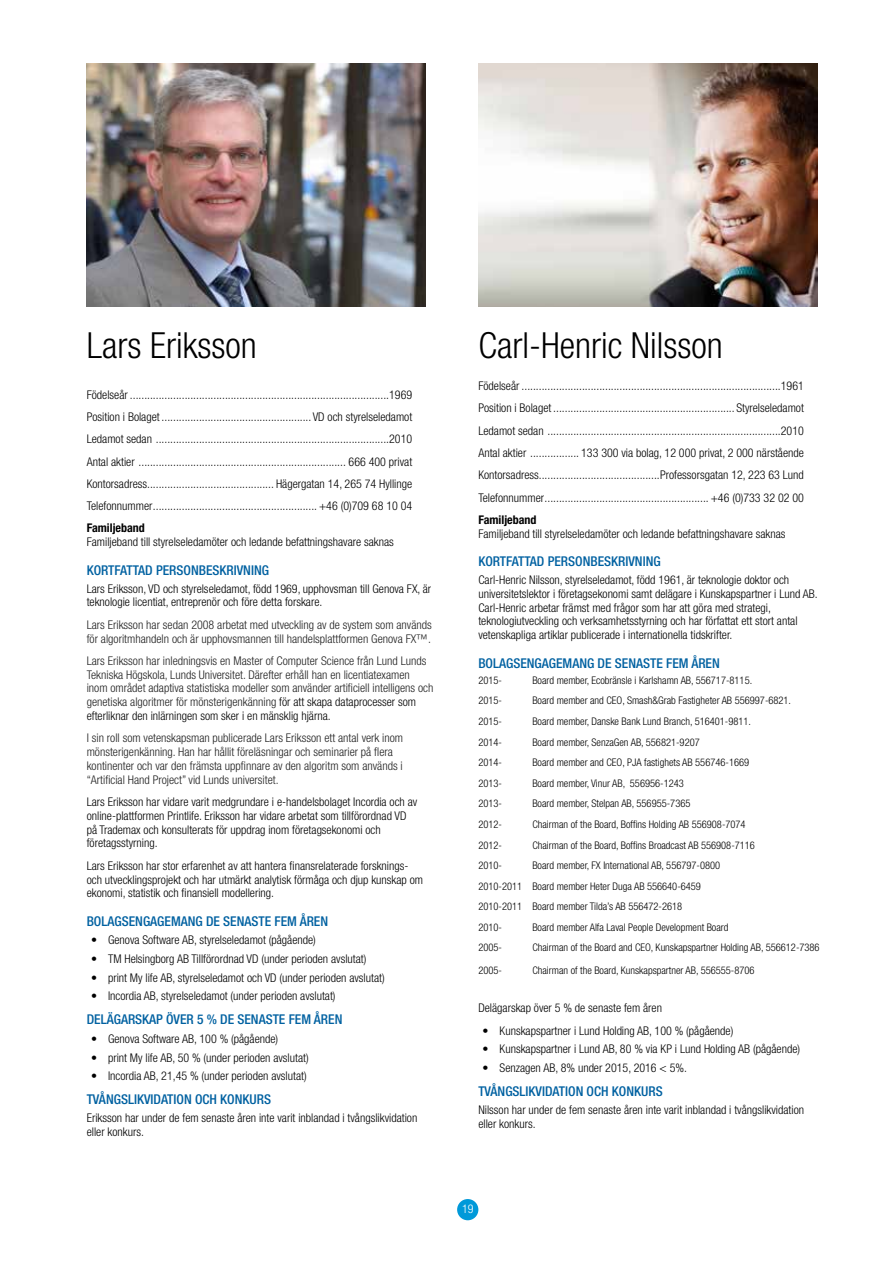
<style>
.page{position:relative;width:893px;height:1263px;background:#fff}
.page>*{position:absolute;margin:0;border:0;box-sizing:border-box;transform-origin:0 0}
.t1{font:300 condensed 36px "Helvetica Neue LT Std";color:#000}
.t2{font:500 condensed 13.5px "Helvetica Neue LT Std";color:#0061a1}
.t3{font:300 condensed 12px/13.8px "Helvetica Neue LT Std";color:#000}
.t4{font:300 condensed 12px/13.8px "Helvetica Neue LT Std";color:#212121}
.t5{font:700 condensed 12px "Helvetica Neue LT Std";color:#000}
.t6{font:300 condensed 12px "Helvetica Neue LT Std";color:#fff}
.t7{font:300 condensed 10.5px/20.5px "Helvetica Neue LT Std";color:#000}
.s1{color:#000}
</style>
<div class="page">
<img style="left:87px;top:63px;width:338px;height:243px">
<img style="left:478px;top:63px;width:339px;height:243px">
<div style="left:457px;top:1199px;width:21px;height:21px;background:#0099d9;border-radius:50%"></div>
<h1 class="t1" style="left:87px;top:325px;width:171px">Lars Eriksson</h1>
<p class="t3" style="left:87px;top:383px;width:327px;line-height:22.4px;text-align:justify">Födelseår ..........................................................................................1969<br>Position i Bolaget ....................................................VD och styrelseledamot Ledamot sedan .................................................................................2010<br>Antal aktier ........................................................................ 666 400 privat Kontorsadress............................................ Hägergatan 14, 265 74 Hyllinge Telefonnummer......................................................... +46 (0)709 68 10 04</p>
<p class="t5" style="left:87px;top:521px;width:60px">Familjeband</p>
<p class="t3" style="left:87px;top:535px;width:309px">Familjeband till styrelseledamöter och ledande befattningshavare saknas</p>
<p class="t2" style="left:87px;top:562px;width:184px">KORTFATTAD PERSONBESKRIVNING</p>
<p class="t3" style="left:87px;top:581px;width:346px">Lars Eriksson, VD och styrelseledamot, född 1969, upphovsman till Genova FX, är teknologie licentiat, entreprenör och före detta forskare.</p>
<p class="t4" style="left:87px;top:617px;width:347px">Lars Eriksson har sedan 2008 arbetat med utveckling av de system som används för algoritmhandeln och är upphovsmannen till handelsplattformen Genova FX™.</p>
<p class="t4" style="left:87px;top:653px;width:348px">Lars Eriksson har inledningsvis en Master of Computer Science från Lund Lunds Tekniska Högskola, Lunds Universitet. Därefter erhåll han en licentiatexamen inom området adaptiva statistiska modeller som använder artificiell intelligens och genetiska algoritmer för mönsterigenkänning <span class="s1">för att skapa dataprocesser som efterliknar den inlärningen som sker i en mänsklig hjärna.</span></p>
<p class="t4" style="left:87px;top:731px;width:318px">I sin roll som vetenskapsman publicerade Lars Eriksson ett antal verk inom mönsterigenkänning. Han har hållit föreläsningar och seminarier på flera kontinenter och var den främsta uppfinnare av den algoritm som används i “Artificial Hand Project” vid Lunds universitet.</p>
<p class="t3" style="left:87px;top:795px;width:332px">Lars Eriksson har vidare varit medgrundare i e-handelsbolaget Incordia och av online-plattformen Printlife. Eriksson har vidare arbetat som tillförordnad VD på Trademax och konsulterats för uppdrag inom företagsekonomi och företagsstyrning.</p>
<p class="t3" style="left:87px;top:858px;width:338px">Lars Eriksson har stor erfarenhet av att hantera finansrelaterade forsknings&shy;och utvecklingsprojekt och har utmärkt analytisk förmåga och djup kunskap om ekonomi, statistik och finansiell modellering.</p>
<p class="t2" style="left:87px;top:913px;width:243px">BOLAGSENGAGEMANG DE SENASTE FEM ÅREN</p>
<p class="t3" style="left:91px;top:933px;width:226px">• Genova Software AB, styrelseledamot (pågående)</p>
<p class="t3" style="left:91px;top:952px;width:277px">• TM Helsingborg AB Tillförordnad VD (under perioden avslutat)</p>
<p class="t3" style="left:91px;top:970px;width:295px">• print My life AB, styrelseledamot och VD (under perioden avslutat)</p>
<p class="t3" style="left:91px;top:989px;width:246px">• Incordia AB, styrelseledamot (under perioden avslutat)</p>
<p class="t2" style="left:87px;top:1011px;width:257px">DELÄGARSKAP ÖVER 5 % DE SENASTE FEM ÅREN</p>
<p class="t3" style="left:91px;top:1032px;width:189px">• Genova Software AB, 100 % (pågående)</p>
<p class="t3" style="left:91px;top:1050px;width:219px">• print My life AB, 50 % (under perioden avslutat)</p>
<p class="t3" style="left:91px;top:1069px;width:217px">• Incordia AB, 21,45 % (under perioden avslutat)</p>
<p class="t2" style="left:87px;top:1091px;width:186px">TVÅNGSLIKVIDATION OCH KONKURS</p>
<p class="t3" style="left:87px;top:1111px;width:332px">Eriksson har under de fem senaste åren inte varit inblandad i tvångslikvidation eller konkurs.</p>
<h1 class="t1" style="left:478px;top:325px;width:246px">Carl-Henric Nilsson</h1>
<p class="t3" style="left:478px;top:375px;width:327px;line-height:22.4px;text-align:justify">Födelseår ..........................................................................................1961<br>Position i Bolaget ............................................................... Styrelseledamot Ledamot sedan .................................................................................2010<br>Antal aktier ................. 133 300 via bolag, 12 000 privat, 2 000 närstående Kontorsadress..........................................Professorsgatan 12, 223 63 Lund Telefonnummer......................................................... +46 (0)733 32 02 00</p>
<p class="t5" style="left:478px;top:512px;width:60px">Familjeband</p>
<p class="t3" style="left:478px;top:526px;width:309px">Familjeband till styrelseledamöter och ledande befattningshavare saknas</p>
<p class="t2" style="left:478px;top:553px;width:184px">KORTFATTAD PERSONBESKRIVNING</p>
<p class="t3" style="left:478px;top:573px;width:341px">Carl-Henric Nilsson, styrelseledamot, född 1961, är teknologie doktor och universitetslektor i företagsekonomi samt delägare i Kunskapspartner i Lund AB.<br>Carl-Henric arbetar främst med frågor som har att göra med strategi, teknologiutveckling och verksamhetsstyrning och har författat ett stort antal vetenskapliga artiklar publicerade i internationella tidskrifter.</p>
<p class="t2" style="left:478px;top:655px;width:243px">BOLAGSENGAGEMANG DE SENASTE FEM ÅREN</p>
<p class="t7" style="left:478px;top:670px;width:25px">2015-</p>
<p class="t7" style="left:532px;top:670px;width:221px">Board member, Ecobränsle i Karlshamn AB, 556717-8115.</p>
<p class="t7" style="left:478px;top:690px;width:25px">2015-</p>
<p class="t7" style="left:532px;top:690px;width:260px">Board member and CEO, Smash&amp;Grab Fastigheter AB 556997-6821.</p>
<p class="t7" style="left:478px;top:711px;width:25px">2015-</p>
<p class="t7" style="left:532px;top:711px;width:220px">Board member, Danske Bank Lund Branch, 516401-9811.</p>
<p class="t7" style="left:478px;top:731px;width:25px">2014-</p>
<p class="t7" style="left:532px;top:731px;width:169px">Board member, SenzaGen AB, 556821-9207</p>
<p class="t7" style="left:478px;top:752px;width:25px">2014-</p>
<p class="t7" style="left:532px;top:752px;width:218px">Board member and CEO, PJA fastighets AB 556746-1669</p>
<p class="t7" style="left:478px;top:773px;width:25px">2013-</p>
<p class="t7" style="left:532px;top:773px;width:153px">Board member, Vinur AB, 556956-1243</p>
<p class="t7" style="left:478px;top:793px;width:25px">2013-</p>
<p class="t7" style="left:532px;top:793px;width:160px">Board member, Stelpan AB, 556955-7365</p>
<p class="t7" style="left:478px;top:814px;width:25px">2012-</p>
<p class="t7" style="left:532px;top:814px;width:215px">Chairman of the Board, Boffins Holding AB 556908-7074</p>
<p class="t7" style="left:478px;top:834px;width:25px">2012-</p>
<p class="t7" style="left:532px;top:834px;width:224px">Chairman of the Board, Boffins Broadcast AB 556908-7116</p>
<p class="t7" style="left:478px;top:855px;width:25px">2010-</p>
<p class="t7" style="left:478px;top:855px;width:243px;text-indent:54px">Board member, FX International AB, 556797-0800<br>2010-2011 Board member Heter Duga AB 556640-6459<br>2010-2011 Board member Tilda’s AB 556472-2618<br>2010-</p>
<p class="t7" style="left:532px;top:917px;width:198px">Board member Alfa Laval People Development Board</p>
<p class="t7" style="left:478px;top:937px;width:25px">2005-</p>
<p class="t7" style="left:532px;top:937px;width:289px">Chairman of the Board and CEO, Kunskapspartner Holding AB, 556612-7386</p>
<p class="t7" style="left:478px;top:960px;width:25px">2005-</p>
<p class="t7" style="left:532px;top:960px;width:224px">Chairman of the Board, Kunskapspartner AB, 556555-8706</p>
<p class="t3" style="left:478px;top:1000px;width:185px">Delägarskap över 5 % de senaste fem åren</p>
<p class="t3" style="left:483px;top:1023px;width:252px">• Kunskapspartner i Lund Holding AB, 100 % (pågående)</p>
<p class="t3" style="left:483px;top:1042px;width:319px">• Kunskapspartner i Lund AB, 80 % via KP i Lund Holding AB (pågående)</p>
<p class="t3" style="left:483px;top:1061px;width:206px">• Senzagen AB, 8% under 2015, 2016 &lt; 5%.</p>
<p class="t2" style="left:478px;top:1083px;width:186px">TVÅNGSLIKVIDATION OCH KONKURS</p>
<p class="t3" style="left:478px;top:1103px;width:327px">Nilsson har under de fem senaste åren inte varit inblandad i tvångslikvidation eller konkurs.</p>
<p class="t6" style="left:462px;top:1202px;width:13px">19</p>
</div>
